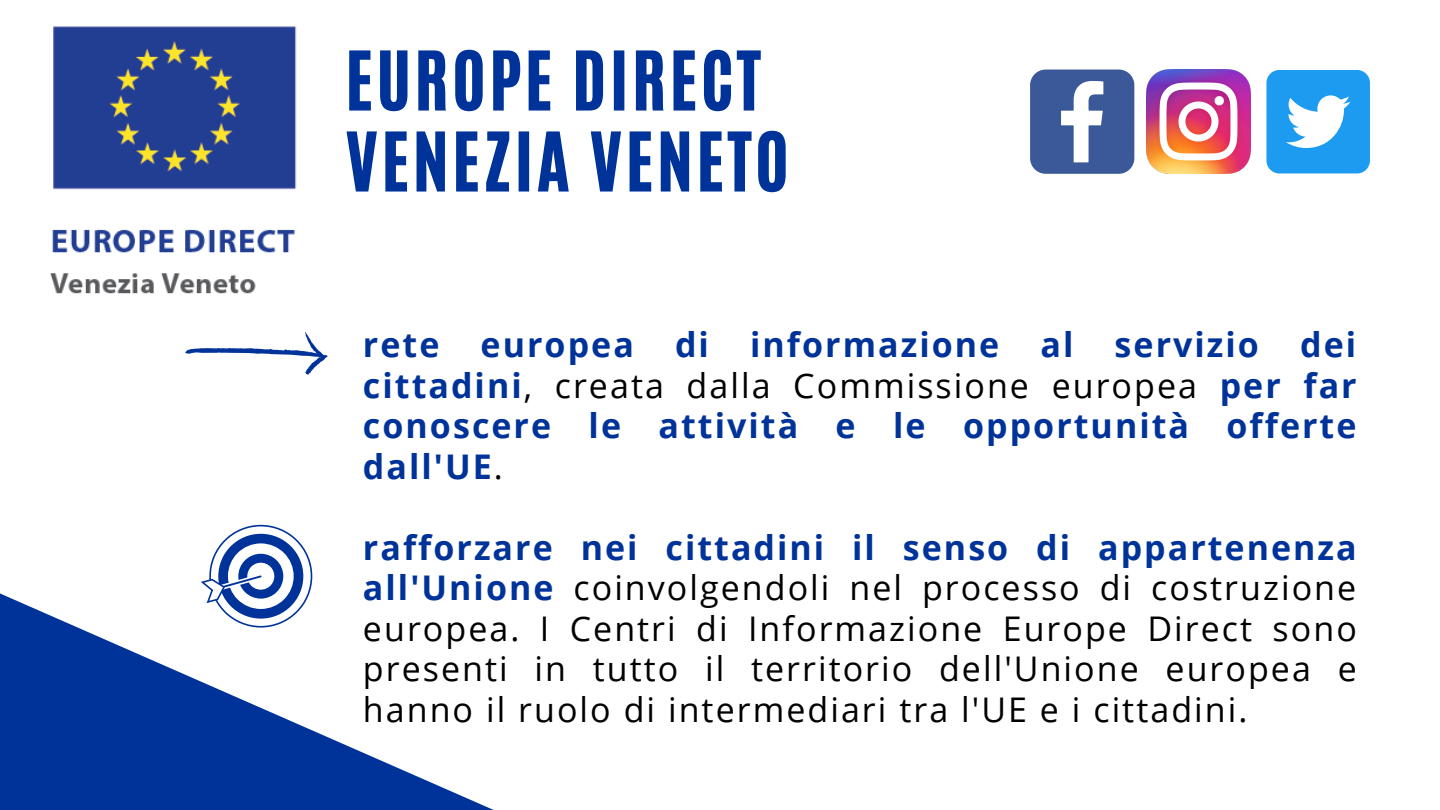
<style>
.page{position:relative;width:1440px;height:810px;background:#fff}
.page>*{position:absolute;margin:0;border:0;box-sizing:border-box;transform-origin:0 0}
.t1{font:68px/81px "CA Generated";letter-spacing:.06em;color:#039}
.t2{font:34px/40.5px "Open Sans";letter-spacing:.06em;color:#000;text-align:justify}
.t3{font:700 34px/40.5px "Open Sans";letter-spacing:.06em;color:#039;text-align:justify}
.s1{font-weight:400;color:#000}
.s2{font-weight:700;color:#039}
</style>
<div class="page">
<svg style="left:0;top:524px;width:494px;height:286px"></svg>
<img style="left:50px;top:26px;width:247px;height:268px">
<svg style="left:1030px;top:70px;width:104px;height:104px"></svg>
<img style="left:1147px;top:70px;width:104px;height:104px">
<svg style="left:185px;top:331px;width:143px;height:44px"></svg>
<svg style="left:201px;top:525px;width:111px;height:103px"></svg>
<div style="left:1266px;top:70px;width:104px;height:103px;background:#1d9bf0;border-radius:13px"></div>
<svg style="left:1286px;top:95px;width:65px;height:53px"></svg>
<h1 class="t1" style="left:346px;top:40px;width:444px">EUROPE DIRECT<br>VENEZIA VENETO</h1>
<p class="t3" style="left:363px;top:324px;width:995px">rete europea di informazione al servizio dei cittadini<span class="s1">, creata dalla Commissione europea</span> per far conoscere le attività e le opportunità offerte dall'UE<span class="s1">.</span></p>
<p class="t2" style="left:363px;top:526px;width:995px"><span class="s2">rafforzare nei cittadini il senso di appartenenza all'Unione</span> coinvolgendoli nel processo di costruzione europea. I Centri di Informazione Europe Direct sono presenti in tutto il territorio dell'Unione europea e hanno il ruolo di intermediari tra l'UE e i cittadini.</p>
</div>
